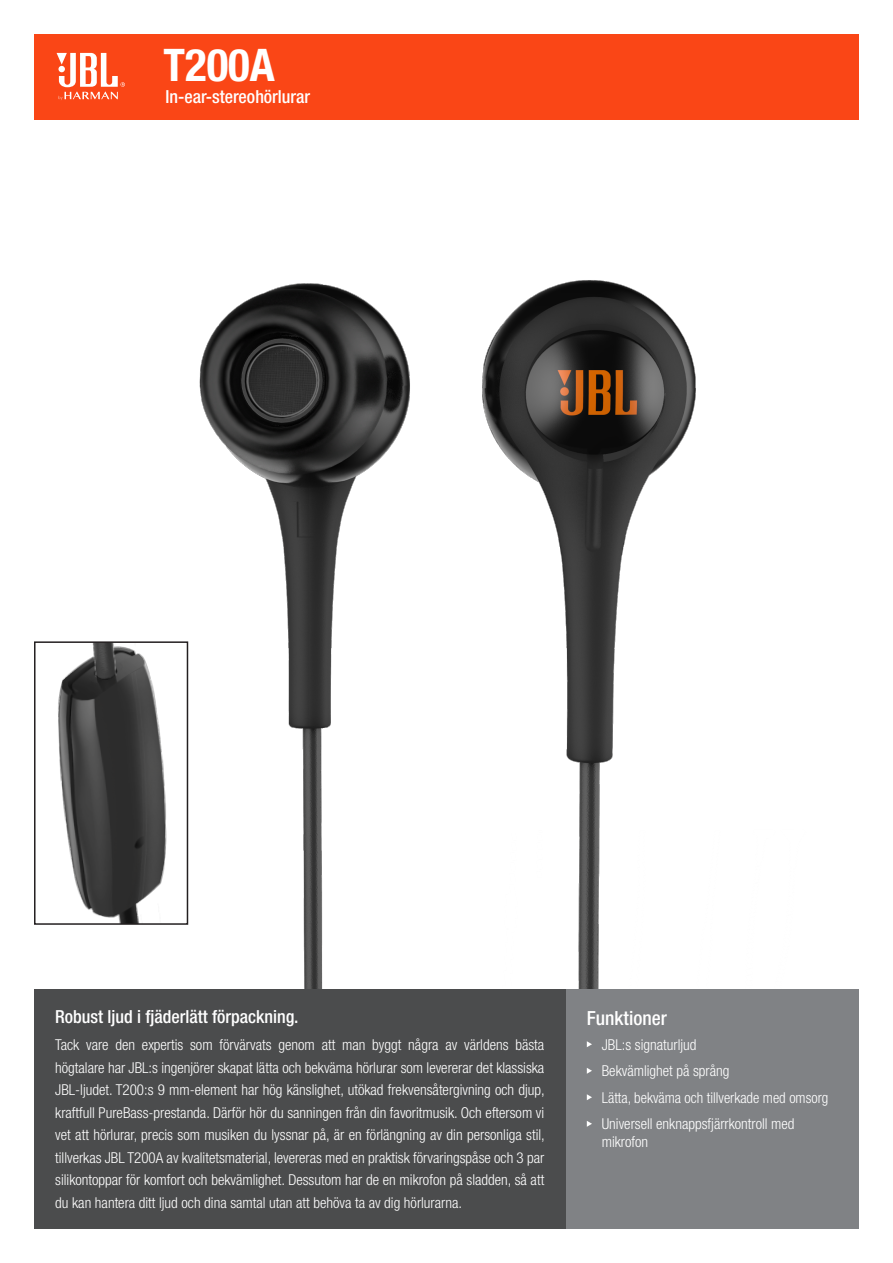
<style>
.page{position:relative;width:893px;height:1263px;background:#fff}
.page>*{position:absolute;margin:0;border:0;box-sizing:border-box;transform-origin:0 0}
.t1{font:700 condensed 45px "Helvetica Neue LT Pro";color:#fff}
.t2{font:500 condensed 19.5px "Helvetica Neue LT Pro";color:#fff}
.t3{font:500 condensed 18px "Helvetica Neue LT Pro";color:#fff}
.t4{font:300 condensed 15px/22.5px "Helvetica Neue LT Pro";color:#fff}
</style>
<div class="page">
<img style="left:188px;top:280px;width:508px;height:709px">
<div style="left:34px;top:34px;width:825px;height:85px;background:#fa4616"></div>
<div style="left:566px;top:989px;width:293px;height:240px;background:#808285"></div>
<svg style="left:587px;top:1041px;width:5px;height:6px"></svg>
<svg style="left:587px;top:1068px;width:5px;height:6px"></svg>
<svg style="left:587px;top:1094px;width:5px;height:6px"></svg>
<svg style="left:587px;top:1121px;width:5px;height:6px"></svg>
<div style="left:34px;top:989px;width:532px;height:240px;background:#4b4c4d"></div>
<svg style="left:57px;top:53px;width:68px;height:47px"></svg>
<img style="left:58px;top:644px;width:109px;height:278px">
<div style="left:34px;top:641px;width:154px;height:284px;border:2px solid #231f20"></div>
<p class="t1" style="left:163px;top:38px;width:113px">T200A</p>
<p class="t3" style="left:165px;top:86px;width:146px">In-ear-stereohörlurar</p>
<p class="t3" style="left:55px;top:1006px;width:245px">Robust ljud i fjäderlätt förpackning.</p>
<p class="t4" style="left:55px;top:1033px;width:491px;text-align:justify">Tack vare den expertis som förvärvats genom att man byggt några av världens bästa högtalare har JBL:s ingenjörer skapat lätta och bekväma hörlurar som levererar det klassiska JBL-ljudet. T200:s 9 mm-element har hög känslighet, utökad frekvensåtergivning och djup, kraftfull PureBass-prestanda. Därför hör du sanningen från din favoritmusik. Och eftersom vi vet att hörlurar, precis som musiken du lyssnar på, är en förlängning av din personliga stil, tillverkas JBL T200A av kvalitetsmaterial, levereras med en praktisk förvaringspåse och 3 par silikontoppar för komfort och bekvämlighet. Dessutom har de en mikrofon på sladden, så att du kan hantera ditt ljud och dina samtal utan att behöva ta av dig hörlurarna.</p>
<p class="t2" style="left:587px;top:1006px;width:82px">Funktioner</p>
<p class="t4" style="left:602px;top:1033px;width:96px">JBL:s signaturljud</p>
<p class="t4" style="left:602px;top:1059px;width:129px">Bekvämlighet på språng</p>
<p class="t4" style="left:602px;top:1086px;width:228px">Lätta, bekväma och tillverkade med omsorg</p>
<p class="t4" style="left:602px;top:1114px;width:194px;line-height:18px">Universell enknappsfjärrkontroll med mikrofon</p>
</div>
